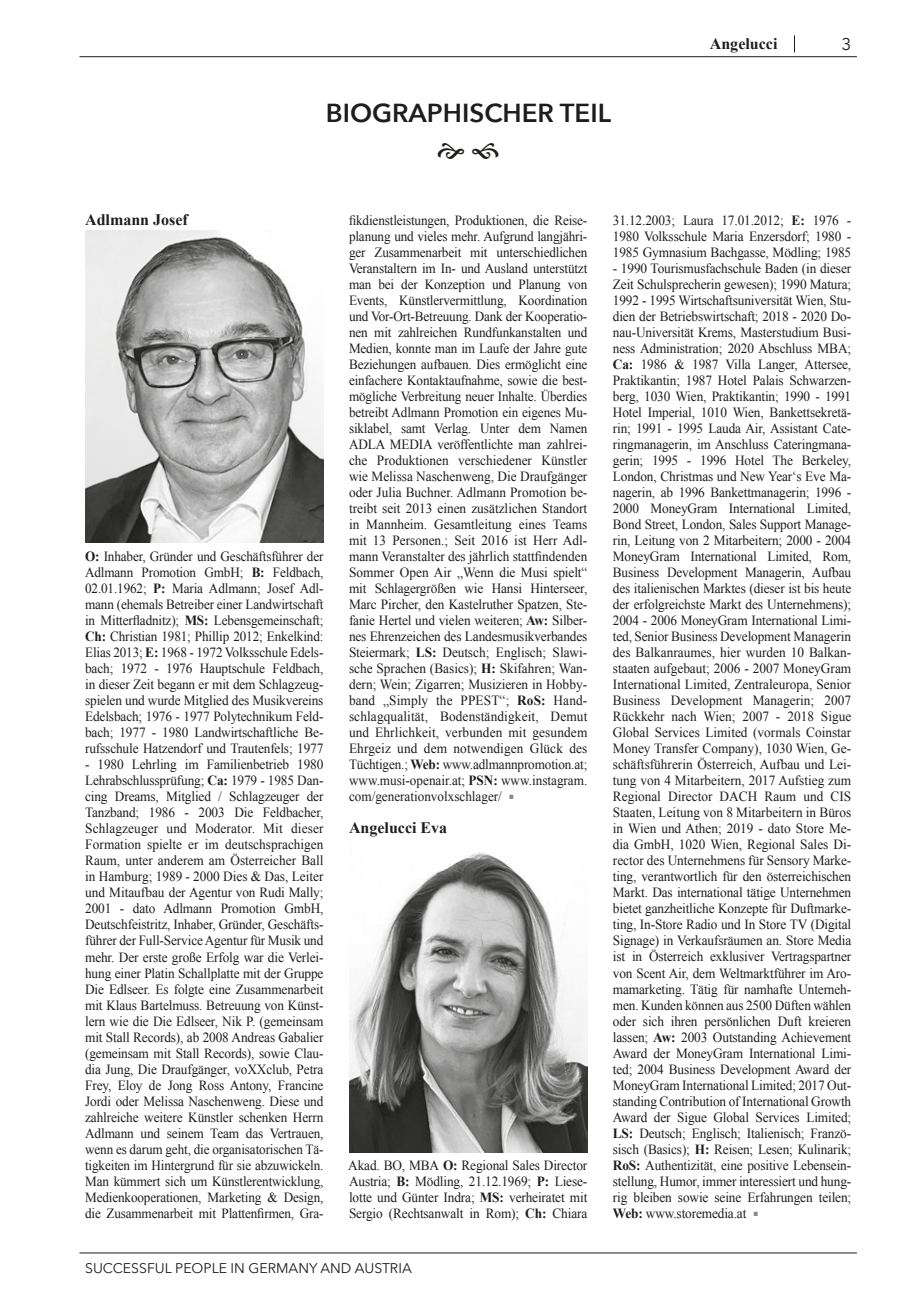
<style>
.page{position:relative;width:908px;height:1304px;background:#fff}
.page>*{position:absolute;margin:0;border:0;box-sizing:border-box;transform-origin:0 0}
.t1{font:600 26px "Avenir Next";color:#1d1d1b}
.t2{font:17px "Avenir Next";color:#1d1d1b}
.t3{font:700 16px "Times New Roman";color:#1d1d1b}
.t4{font:14px/16px "Times New Roman";letter-spacing:-.01em;color:#1d1d1b;text-align:justify;scale:.95 1}
.t5{font:14px/16px "Times New Roman";letter-spacing:-.01em;color:#1d1d1b;text-align:justify;scale:.94 1}
.t6{font:14px "Avenir Next";color:#1d1d1b}
.s1{font-weight:700}
.s2{color:#878787}
</style>
<div class="page">
<hr style="left:79px;top:56px;width:777px;height:1px;background:#1d1d1b">
<hr style="left:79px;top:1252px;width:777px;height:1px;background:#1d1d1b">
<img style="left:85px;top:230px;width:238px;height:312px">
<img style="left:349px;top:852px;width:238px;height:300px">
<h1 class="t1" style="left:326px;top:91px;width:287px">BIOGRAPHISCHER TEIL</h1>
<p class="t3" style="left:709px;top:33px;width:69px">Angelucci</p>
<p class="t2" style="left:841px;top:30px;width:11px">3</p>
<p class="t3" style="left:85px;top:208px;width:104px">Adlmann Josef</p>
<p class="t5" style="left:85px;top:548px;width:255px"><span class="s1">O:</span> Inhaber, Gründer und Geschäftsführer der Adlmann Promotion GmbH; <span class="s1">B:</span> Feldbach, 02.01.1962; <span class="s1">P:</span> Maria Adlmann; Josef Adl&shy;mann (ehemals Betreiber einer Landwirtschaft in Mitterfladnitz); <span class="s1">MS:</span> Lebensgemeinschaft; <span class="s1">Ch:</span> Christian 1981; Phillip 2012; Enkelkind:<br>Elias 2013; <span class="s1">E:</span> 1968 - 1972 Volksschule Edels&shy;bach; 1972 - 1976 Hauptschule Feldbach, in dieser Zeit begann er mit dem Schlagzeug&shy;spielen und wurde Mitglied des Musikvereins Edelsbach; 1976 - 1977 Polytechnikum Feld&shy;bach; 1977 - 1980 Landwirtschaftliche Be&shy;rufsschule Hatzendorf und Trautenfels; 1977</p>
<p class="t4" style="left:85px;top:756px;width:252px">- 1980 Lehrling im Familienbetrieb 1980<br>Lehrabschlussprüfung; <span class="s1">Ca:</span> 1979 - 1985 Dan&shy;cing Dreams, Mitglied / Schlagzeuger der Tanzband; 1986 - 2003 Die Feldbacher, Schlagzeuger und Moderator. Mit dieser Formation spielte er im deutschsprachigen Raum, unter anderem am Österreicher Ball in Hamburg; 1989 - 2000 Dies &amp; Das, Leiter und Mitaufbau der Agentur von Rudi Mally; 2001 - dato Adlmann Promotion GmbH, Deutschfeistritz, Inhaber, Gründer, Geschäfts&shy;führer der Full-Service Agentur für Musik und mehr. Der erste große Erfolg war die Verlei&shy;hung einer Platin Schallplatte mit der Gruppe Die Edlseer. Es folgte eine Zusammenarbeit mit Klaus Bartelmuss. Betreuung von Künst&shy;lern wie die Die Edlseer, Nik P. (gemeinsam mit Stall Records), ab 2008 Andreas Gabalier (gemeinsam mit Stall Records), sowie Clau&shy;dia Jung, Die Draufgänger, voXXclub, Petra Frey, Eloy de Jong Ross Antony, Francine Jordi oder Melissa Naschenweng. Diese und zahlreiche weitere Künstler schenken Herrn Adlmann und seinem Team das Vertrauen, wenn es darum geht, die organisatorischen Tä&shy;tigkeiten im Hintergrund für sie abzuwickeln.<br>Man kümmert sich um Künstlerentwicklung, Medienkooperationen, Marketing &amp; Design, die Zusammenarbeit mit Plattenfirmen, Gra-</p>
<p class="t5" style="left:349px;top:212px;width:255px">fikdienstleistungen, Produktionen, die Reise&shy;planung und vieles mehr. Aufgrund langjähri&shy;ger Zusammenarbeit mit unterschiedlichen Veranstaltern im In- und Ausland unterstützt man bei der Konzeption und Planung von Events, Künstlervermittlung, Koordination und Vor-Ort-Betreuung. Dank der Kooperatio&shy;nen mit zahlreichen Rundfunkanstalten und Medien, konnte man im Laufe der Jahre gute Beziehungen aufbauen. Dies ermöglicht eine einfachere Kontaktaufnahme, sowie die best&shy;mögliche Verbreitung neuer Inhalte. Überdies betreibt Adlmann Promotion ein eigenes Mu&shy;siklabel, samt Verlag. Unter dem Namen ADLA MEDIA veröffentlichte man zahlrei&shy;che Produktionen verschiedener Künstler wie Melissa Naschenweng, Die Draufgänger oder Julia Buchner. Adlmann Promotion be&shy;treibt seit 2013 einen zusätzlichen Standort in Mannheim. Gesamtleitung eines Teams mit 13 Personen.; Seit 2016 ist Herr Adl&shy;mann Veranstalter des jährlich stattfindenden Sommer Open Air „Wenn die Musi spielt“ mit Schlagergrößen wie Hansi Hinterseer, Marc Pircher, den Kastelruther Spatzen, Ste&shy;fanie Hertel und vielen weiteren; <span class="s1">Aw:</span> Silber&shy;nes Ehrenzeichen des Landesmusikverbandes Steiermark; <span class="s1">LS:</span> Deutsch; Englisch; Slawi&shy;sche Sprachen (Basics); <span class="s1">H:</span> Skifahren; Wan&shy;dern; Wein; Zigarren; Musizieren in Hobby&shy;band „Simply the PPEST“; <span class="s1">RoS:</span> Hand&shy;schlagqualität, Bodenständigkeit, Demut und Ehrlichkeit, verbunden mit gesundem Ehrgeiz und dem notwendigen Glück des Tüchtigen.; <span class="s1">Web:</span> www.adlmannpromotion.at; www.musi-openair.at; <span class="s1">PSN:</span> www.instagram. com/generationvolxschlager/ <span class="s2">▪</span></p>
<p class="t3" style="left:349px;top:817px;width:100px">Angelucci Eva</p>
<p class="t4" style="left:348px;top:1157px;width:253px">Akad. BO, MBA <span class="s1">O:</span> Regional Sales Director Austria; <span class="s1">B:</span> Mödling, 21.12.1969; <span class="s1">P:</span> Liese&shy;lotte und Günter Indra; <span class="s1">MS:</span> verheiratet mit Sergio (Rechtsanwalt in Rom); <span class="s1">Ch:</span> Chiara</p>
<p class="t6" style="left:85px;top:1256px;width:328px">SUCCESSFUL PEOPLE IN GERMANY AND AUSTRIA</p>
<p class="t4" style="left:612px;top:212px;width:252px">31.12.2003; Laura 17.01.2012; <span class="s1">E:</span> 1976 - 1980 Volksschule Maria Enzersdorf; 1980 - 1985 Gymnasium Bachgasse, Mödling; 1985</p>
<p class="t4" style="left:612px;top:260px;width:252px">- 1990 Tourismusfachschule Baden (in dieser Zeit Schulsprecherin gewesen); 1990 Matura; 1992 - 1995 Wirtschaftsuniversität Wien, Stu&shy;dien der Betriebswirtschaft; 2018 - 2020 Do&shy;nau-Universität Krems, Masterstudium Busi&shy;ness Administration; 2020 Abschluss MBA; <span class="s1">Ca:</span> 1986 &amp; 1987 Villa Langer, Attersee, Praktikantin; 1987 Hotel Palais Schwarzen&shy;berg, 1030 Wien, Praktikantin; 1990 - 1991<br>Hotel Imperial, 1010 Wien, Bankettsekretä&shy;rin; 1991 - 1995 Lauda Air, Assistant Cate&shy;ringmanagerin, im Anschluss Cateringmana&shy;gerin; 1995 - 1996 Hotel The Berkeley, London, Christmas und New Year‘s Eve Ma&shy;nagerin, ab 1996 Bankettmanagerin; 1996 - 2000 MoneyGram International Limited, Bond Street, London, Sales Support Manage&shy;rin, Leitung von 2 Mitarbeitern; 2000 - 2004<br>MoneyGram International Limited, Rom, Business Development Managerin, Aufbau des italienischen Marktes (dieser ist bis heute der erfolgreichste Markt des Unternehmens); 2004 - 2006 MoneyGram International Limi&shy;ted, Senior Business Development Managerin des Balkanraumes, hier wurden 10 Balkan&shy;staaten aufgebaut; 2006 - 2007 MoneyGram International Limited, Zentraleuropa, Senior Business Development Managerin; 2007<br>Rückkehr nach Wien; 2007 - 2018 Sigue Global Services Limited (vormals Coinstar Money Transfer Company), 1030 Wien, Ge&shy;schäftsführerin Österreich, Aufbau und Lei&shy;tung von 4 Mitarbeitern, 2017 Aufstieg zum Regional Director DACH Raum und CIS Staaten, Leitung von 8 Mitarbeitern in Büros in Wien und Athen; 2019 - dato Store Me&shy;dia GmbH, 1020 Wien, Regional Sales Di&shy;rector des Unternehmens für Sensory Marke&shy;ting, verantwortlich für den österreichischen Markt. Das international tätige Unternehmen bietet ganzheitliche Konzepte für Duftmarke&shy;ting, In-Store Radio und In Store TV (Digital Signage) in Verkaufsräumen an. Store Media ist in Österreich exklusiver Vertragspartner von Scent Air, dem Weltmarktführer im Aro&shy;mamarketing. Tätig für namhafte Unterneh&shy;men. Kunden können aus 2500 Düften wählen oder sich ihren persönlichen Duft kreieren lassen; <span class="s1">Aw:</span> 2003 Outstanding Achievement Award der MoneyGram International Limi&shy;ted; 2004 Business Development Award der MoneyGram International Limited; 2017 Out&shy;standing Contribution of International Growth Award der Sigue Global Services Limited; <span class="s1">LS:</span> Deutsch; Englisch; Italienisch; Franzö&shy;sisch (Basics); <span class="s1">H:</span> Reisen; Lesen; Kulinarik; <span class="s1">RoS:</span> Authentizität, eine positive Lebensein&shy;stellung, Humor, immer interessiert und hung&shy;rig bleiben sowie seine Erfahrungen teilen; <span class="s1">Web:</span> www.storemedia.at <span class="s2">▪</span></p>
</div>
